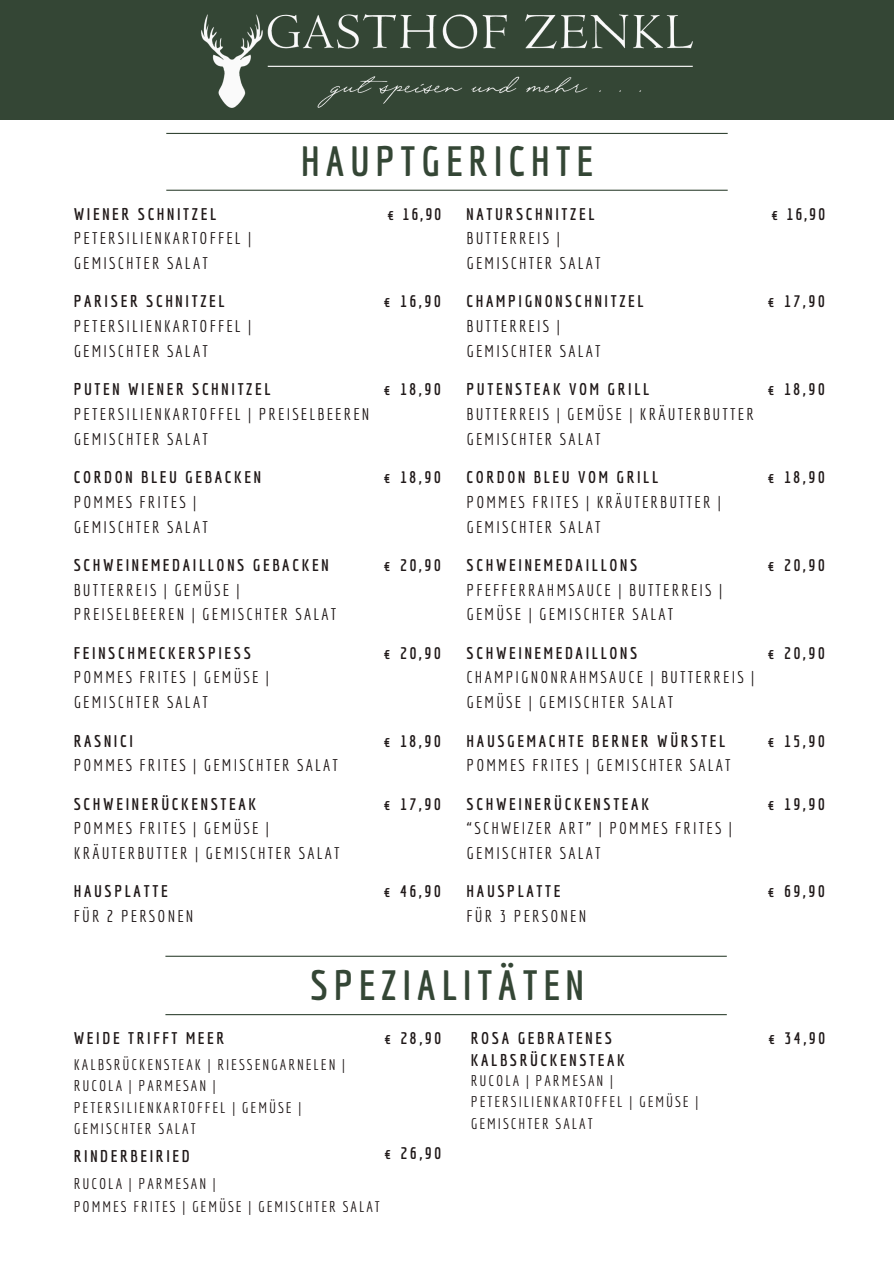
<style>
.page{position:relative;width:894px;height:1264px;background:#fff}
.page>*{position:absolute;margin:0;border:0;box-sizing:border-box;transform-origin:0 0}
.t1{font:700 41.25px "Economica";letter-spacing:.14em;color:#344635}
.t2{font:16.5px/24.8px "Economica";letter-spacing:.13em;color:#201919}
.t3{font:700 16.5px "Economica";letter-spacing:.16em;color:#201919}
.t4{font:15px "Economica";letter-spacing:.13em;color:#201919}
</style>
<div class="page">
<div style="left:0;top:0;width:893px;height:119px;background:#344635"></div>
<img style="left:201px;top:15px;width:491px;height:92px">
<hr style="left:166px;top:133px;width:561px;height:1px;background:#344635">
<hr style="left:166px;top:190px;width:561px;height:1px;background:#344635">
<hr style="left:165px;top:955px;width:561px;height:1px;background:#344635">
<hr style="left:165px;top:1014px;width:561px;height:1px;background:#344635">
<p class="t1" style="left:301px;top:137px;width:294px">HAUPTGERICHTE</p>
<p class="t3" style="left:74px;top:204px;width:144px">WIENER SCHNITZEL</p>
<p class="t2" style="left:74px;top:226px;width:179px">PETERSILIENKARTOFFEL |</p>
<p class="t2" style="left:74px;top:250px;width:136px">GEMISCHTER SALAT</p>
<p class="t3" style="left:74px;top:292px;width:152px">PARISER SCHNITZEL</p>
<p class="t2" style="left:74px;top:313px;width:179px">PETERSILIENKARTOFFEL |</p>
<p class="t2" style="left:74px;top:338px;width:136px">GEMISCHTER SALAT</p>
<p class="t3" style="left:74px;top:379px;width:198px">PUTEN WIENER SCHNITZEL</p>
<p class="t2" style="left:74px;top:401px;width:297px">PETERSILIENKARTOFFEL | PREISELBEEREN</p>
<p class="t2" style="left:74px;top:426px;width:136px">GEMISCHTER SALAT</p>
<p class="t3" style="left:74px;top:467px;width:189px">CORDON BLEU GEBACKEN</p>
<p class="t2" style="left:74px;top:489px;width:124px">POMMES FRITES |</p>
<h2 class="t2" style="left:74px;top:514px;width:136px">GEMISCHTER SALAT</h2>
<h2 class="t3" style="left:74px;top:555px;width:256px">SCHWEINEMEDAILLONS GEBACKEN</h2>
<h2 class="t2" style="left:74px;top:577px;width:167px">BUTTERREIS | GEMÜSE |</h2>
<h2 class="t2" style="left:74px;top:602px;width:264px">PREISELBEEREN | GEMISCHTER SALAT</h2>
<h2 class="t3" style="left:74px;top:643px;width:179px">FEINSCHMECKERSPIESS</h2>
<h2 class="t2" style="left:74px;top:665px;width:197px">POMMES FRITES | GEMÜSE |</h2>
<h2 class="t2" style="left:74px;top:689px;width:136px">GEMISCHTER SALAT</h2>
<h2 class="t3" style="left:74px;top:730px;width:61px">RASNICI</h2>
<h2 class="t2" style="left:74px;top:752px;width:265px">POMMES FRITES | GEMISCHTER SALAT</h2>
<p class="t3" style="left:74px;top:794px;width:184px">SCHWEINERÜCKENSTEAK</p>
<p class="t2" style="left:74px;top:815px;width:267px">POMMES FRITES | GEMÜSE |<br>KRÄUTERBUTTER | GEMISCHTER SALAT</p>
<p class="t3" style="left:74px;top:881px;width:95px">HAUSPLATTE</p>
<p class="t2" style="left:74px;top:903px;width:121px">FÜR 2 PERSONEN</p>
<p class="t3" style="left:387px;top:204px;width:55px">€ 16,90</p>
<p class="t3" style="left:384px;top:292px;width:58px">€ 16,90</p>
<p class="t3" style="left:384px;top:379px;width:58px">€ 18,90</p>
<p class="t3" style="left:384px;top:467px;width:58px">€ 18,90</p>
<p class="t3" style="left:384px;top:555px;width:58px">€ 20,90</p>
<p class="t3" style="left:384px;top:643px;width:58px">€ 20,90</p>
<p class="t3" style="left:384px;top:730px;width:58px">€ 18,90</p>
<p class="t3" style="left:384px;top:794px;width:58px">€ 17,90</p>
<p class="t3" style="left:384px;top:881px;width:58px">€ 46,90</p>
<p class="t3" style="left:466px;top:204px;width:129px">NATURSCHNITZEL</p>
<p class="t2" style="left:466px;top:226px;width:95px">BUTTERREIS |</p>
<p class="t2" style="left:466px;top:250px;width:136px">GEMISCHTER SALAT</p>
<p class="t3" style="left:466px;top:292px;width:178px">CHAMPIGNONSCHNITZEL</p>
<p class="t2" style="left:466px;top:313px;width:95px">BUTTERREIS |</p>
<p class="t2" style="left:466px;top:338px;width:136px">GEMISCHTER SALAT</p>
<p class="t3" style="left:466px;top:379px;width:184px">PUTENSTEAK VOM GRILL</p>
<p class="t2" style="left:466px;top:401px;width:288px">BUTTERREIS | GEMÜSE | KRÄUTERBUTTER</p>
<h2 class="t2" style="left:466px;top:426px;width:136px">GEMISCHTER SALAT</h2>
<h2 class="t3" style="left:466px;top:467px;width:193px">CORDON BLEU VOM GRILL</h2>
<h2 class="t2" style="left:466px;top:489px;width:256px">POMMES FRITES | KRÄUTERBUTTER |<br>GEMISCHTER SALAT</h2>
<h2 class="t3" style="left:466px;top:555px;width:172px">SCHWEINEMEDAILLONS</h2>
<h2 class="t2" style="left:466px;top:577px;width:257px">PFEFFERRAHMSAUCE | BUTTERREIS |<br>GEMÜSE | GEMISCHTER SALAT</h2>
<h2 class="t3" style="left:466px;top:643px;width:172px">SCHWEINEMEDAILLONS</h2>
<h2 class="t2" style="left:466px;top:665px;width:289px">CHAMPIGNONRAHMSAUCE | BUTTERREIS |<br>GEMÜSE | GEMISCHTER SALAT</h2>
<h2 class="t3" style="left:466px;top:730px;width:260px">HAUSGEMACHTE BERNER WÜRSTEL</h2>
<h2 class="t2" style="left:466px;top:752px;width:265px">POMMES FRITES | GEMISCHTER SALAT</h2>
<p class="t3" style="left:466px;top:794px;width:184px">SCHWEINERÜCKENSTEAK</p>
<h1 class="t2" style="left:466px;top:815px;width:267px">“SCHWEIZER ART” | POMMES FRITES |<br>GEMISCHTER SALAT</h1>
<p class="t3" style="left:466px;top:881px;width:95px">HAUSPLATTE</p>
<p class="t2" style="left:466px;top:903px;width:121px">FÜR 3 PERSONEN</p>
<p class="t3" style="left:771px;top:204px;width:55px">€ 16,90</p>
<p class="t3" style="left:768px;top:292px;width:58px">€ 17,90</p>
<p class="t3" style="left:768px;top:379px;width:58px">€ 18,90</p>
<p class="t3" style="left:768px;top:467px;width:58px">€ 18,90</p>
<p class="t3" style="left:768px;top:555px;width:58px">€ 20,90</p>
<p class="t3" style="left:768px;top:643px;width:58px">€ 20,90</p>
<p class="t3" style="left:768px;top:730px;width:58px">€ 15,90</p>
<h2 class="t3" style="left:768px;top:794px;width:58px">€ 19,90</h2>
<h2 class="t3" style="left:768px;top:881px;width:58px">€ 69,90</h2>
<h1 class="t1" style="left:310px;top:961px;width:275px">SPEZIALITÄTEN</h1>
<p class="t3" style="left:74px;top:1028px;width:152px">WEIDE TRIFFT MEER</p>
<p class="t4" style="left:74px;top:1055px;width:273px">KALBSRÜCKENSTEAK | RIESSENGARNELEN |</p>
<p class="t4" style="left:74px;top:1076px;width:143px">RUCOLA | PARMESAN |</p>
<p class="t4" style="left:74px;top:1098px;width:229px">PETERSILIENKARTOFFEL | GEMÜSE |</p>
<p class="t4" style="left:74px;top:1119px;width:123px">GEMISCHTER SALAT</p>
<p class="t3" style="left:74px;top:1146px;width:117px">RINDERBEIRIED</p>
<p class="t4" style="left:74px;top:1174px;width:143px">RUCOLA | PARMESAN |</p>
<p class="t4" style="left:74px;top:1197px;width:307px">POMMES FRITES | GEMÜSE | GEMISCHTER SALAT</p>
<h2 class="t3" style="left:384px;top:1028px;width:58px">€ 28,90</h2>
<p class="t3" style="left:384px;top:1143px;width:58px">€ 26,90</p>
<p class="t3" style="left:470px;top:1028px;width:142px">ROSA GEBRATENES</p>
<p class="t3" style="left:470px;top:1049px;width:155px">KALBSRÜCKENSTEAK</p>
<p class="t4" style="left:470px;top:1071px;width:143px">RUCOLA | PARMESAN |</p>
<p class="t4" style="left:470px;top:1092px;width:229px">PETERSILIENKARTOFFEL | GEMÜSE |</p>
<p class="t4" style="left:470px;top:1114px;width:123px">GEMISCHTER SALAT</p>
<p class="t3" style="left:768px;top:1027px;width:58px">€ 34,90</p>
</div>
